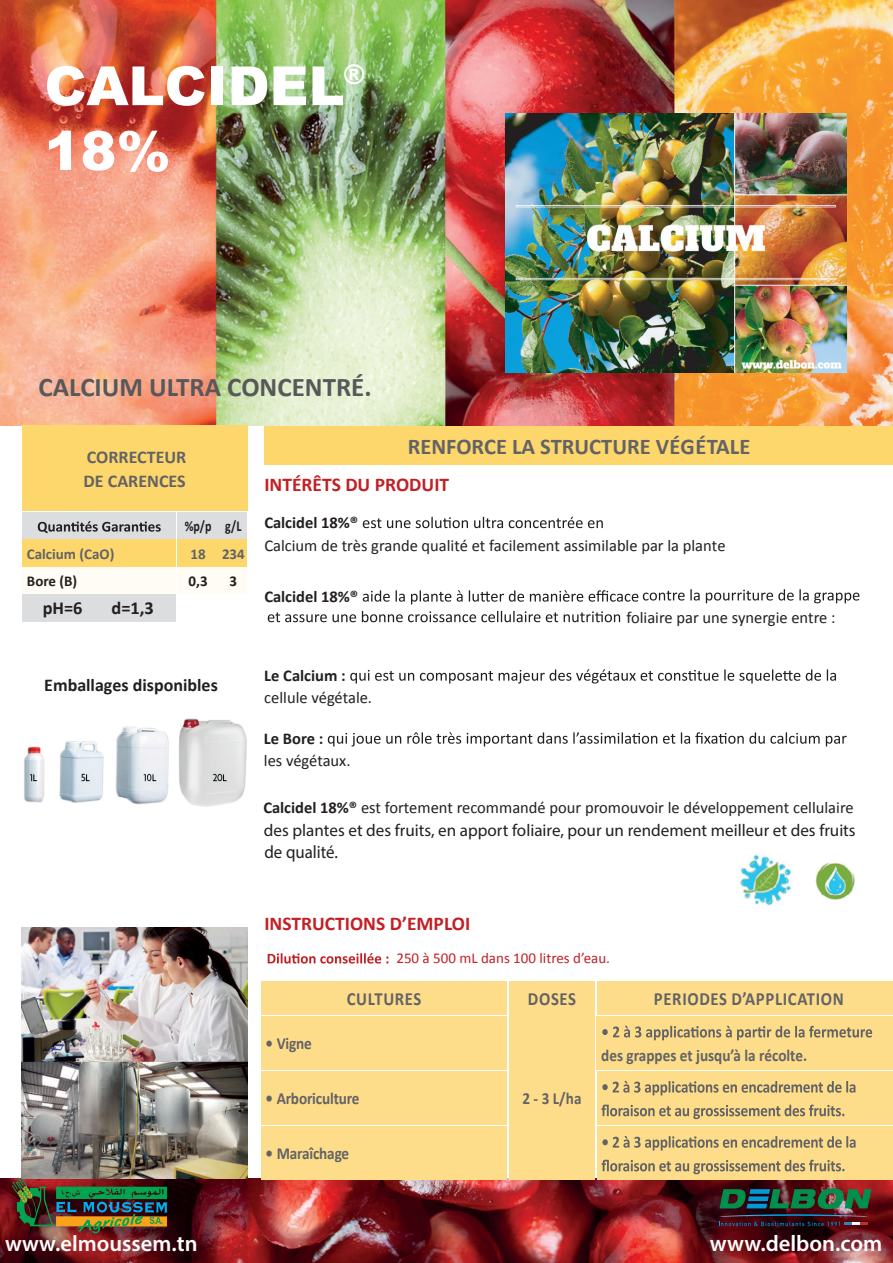
<style>
.page{position:relative;width:893px;height:1263px;background:#fff}
.page>*{position:absolute;margin:0;border:0;box-sizing:border-box;transform-origin:0 0}
.t1{font:900 54px/64.8px "Arial";color:#fff}
.t2{font:700 27px "Calibri";color:#57585a}
.t3{font:600 22.65px "Myriad Pro";color:#fff}
.t4{font:700 22.5px "Calibri";color:#636366}
.t5{font:600 22.5px "Myriad Pro";color:#fff}
.t6{font:700 19.5px "Calibri";color:#c22025}
.t7{font:700 18.6px "Calibri";letter-spacing:.04em;color:#636366;scale:.9 1}
.t8{font:700 18.3px "Calibri";color:#231f20}
.t9{font:700 18px "Calibri";color:#231f20}
.t10{font:700 18px/24px "Calibri";color:#636366}
.t11{font:18px "Myriad Pro";color:#231f20;scale:.94 1}
.t12{font:17.1px "Myriad Pro";color:#231f20}
.t13{font:700 16.95px "Calibri";letter-spacing:-.01em;color:#636366;scale:.9 1}
.t14{font:16.5px "Calibri";color:#231f20}
.t15{font:700 16.5px "Calibri";color:#231f20}
.t16{font:15px "Calibri";color:#c22025}
.t17{font:700 15px "Calibri";color:#636366}
.t18{font:700 15px "Calibri";color:#231f20}
.t19{font:700 15px "Calibri";color:#231f20;scale:.8 1}
.s1{font-weight:700}
</style>
<div class="page">
<img style="left:0;top:0;width:893px;height:426px">
<div style="left:22px;top:426px;width:225px;height:85px;background:#fdd76b"></div>
<div style="left:264px;top:426px;width:629px;height:38px;background:#fdd76b"></div>
<svg style="left:363px;top:517px;width:240px;height:11px"></svg>
<svg style="left:268px;top:611px;width:352px;height:11px"></svg>
<svg style="left:363px;top:589px;width:496px;height:15px"></svg>
<svg style="left:350px;top:669px;width:486px;height:14px"></svg>
<svg style="left:328px;top:732px;width:519px;height:14px"></svg>
<img style="left:0;top:1178px;width:893px;height:85px">
<div style="left:23px;top:512px;width:153px;height:27px;background:#dcdddf"></div>
<svg style="left:38px;top:521px;width:123px;height:12px"></svg>
<div style="left:23px;top:567px;width:153px;height:27px;background:#fefcf5"></div>
<div style="left:23px;top:594px;width:153px;height:27px;background:#dcdddf"></div>
<div style="left:23px;top:539px;width:153px;height:28px;background:#fdd76b"></div>
<div style="left:177px;top:512px;width:42px;height:27px;background:#dcdddf"></div>
<div style="left:177px;top:567px;width:42px;height:27px;background:#fefcf5"></div>
<div style="left:177px;top:539px;width:42px;height:28px;background:#fdd76b"></div>
<div style="left:219px;top:512px;width:28px;height:27px;background:#dcdddf"></div>
<div style="left:219px;top:567px;width:28px;height:27px;background:#fefcf5"></div>
<div style="left:219px;top:539px;width:28px;height:28px;background:#fdd76b"></div>
<img style="left:506px;top:113px;width:341px;height:259px">
<img style="left:719px;top:1214px;width:149px;height:2px">
<svg style="left:719px;top:1188px;width:152px;height:21px;background:#245f46"></svg>
<svg style="left:719px;top:1222px;width:149px;height:4px"></svg>
<img style="left:22px;top:928px;width:225px;height:250px">
<img style="left:24px;top:719px;width:223px;height:88px">
<img style="left:815px;top:863px;width:40px;height:37px">
<img style="left:740px;top:854px;width:52px;height:52px">
<div style="left:261px;top:981px;width:246px;height:34px;background:#fedd8a"></div>
<div style="left:509px;top:981px;width:86px;height:34px;background:#fedd8a"></div>
<div style="left:597px;top:981px;width:296px;height:34px;background:#fedd8a"></div>
<div style="left:261px;top:1016px;width:246px;height:54px;background:#fedd8a"></div>
<div style="left:261px;top:1071px;width:246px;height:54px;background:#fedd8a"></div>
<div style="left:261px;top:1126px;width:246px;height:54px;background:#fedd8a"></div>
<div style="left:509px;top:1016px;width:86px;height:164px;background:#fedd8a"></div>
<div style="left:597px;top:1016px;width:296px;height:54px;background:#fedd8a"></div>
<svg style="left:602px;top:1026px;width:270px;height:14px"></svg>
<div style="left:597px;top:1071px;width:296px;height:54px;background:#fedd8a"></div>
<svg style="left:602px;top:1081px;width:253px;height:14px"></svg>
<svg style="left:601px;top:1104px;width:243px;height:15px"></svg>
<div style="left:597px;top:1126px;width:296px;height:54px;background:#fedd8a"></div>
<svg style="left:602px;top:1136px;width:254px;height:14px"></svg>
<svg style="left:602px;top:1160px;width:242px;height:14px"></svg>
<svg style="left:268px;top:953px;width:120px;height:10px"></svg>
<img style="left:12px;top:1177px;width:156px;height:56px">
<h1 class="t1" style="left:44px;top:52px;width:322px">CALCIDEL<sup>®<br></sup>18%</h1>
<h2 class="t2" style="left:39px;top:368px;width:335px">CALCIUM ULTRA CONCENTRÉ.</h2>
<p class="t10" style="left:84px;top:445px;width:104px">CORRECTEUR<br>DE CARENCES</p>
<p class="t17" style="left:27px;top:543px;width:89px">Calcium (CaO)</p>
<p class="t18" style="left:27px;top:570px;width:52px">Bore (B)</p>
<p class="t8" style="left:43px;top:595px;width:41px">pH=6</p>
<p class="t8" style="left:112px;top:595px;width:44px">d=1,3</p>
<p class="t19" style="left:185px;top:516px;width:35px">%p/p</p>
<p class="t19" style="left:225px;top:516px;width:22px">g/L</p>
<p class="t17" style="left:191px;top:543px;width:17px">18</p>
<p class="t17" style="left:222px;top:543px;width:24px">234</p>
<p class="t18" style="left:189px;top:570px;width:21px">0,3</p>
<p class="t18" style="left:230px;top:570px;width:9px">3</p>
<p class="t9" style="left:44px;top:672px;width:175px">Emballages disponibles</p>
<h3 class="t4" style="left:408px;top:430px;width:344px">RENFORCE LA STRUCTURE VÉGÉTALE</h3>
<p class="t6" style="left:264px;top:470px;width:186px">INTÉRÊTS DU PRODUIT</p>
<p class="t15" style="left:264px;top:511px;width:95px">Calcidel 18%®</p>
<p class="t14" style="left:264px;top:534px;width:463px">Calcium de très grande qualité et facilement assimilable par la plante</p>
<p class="t15" style="left:264px;top:584px;width:95px">Calcidel 18%®</p>
<p class="t14" style="left:626px;top:606px;width:211px">foliaire par une synergie entre :</p>
<p class="t15" style="left:264px;top:663px;width:83px">Le Calcium :</p>
<p class="t14" style="left:264px;top:686px;width:109px">cellule végétale.</p>
<p class="t15" style="left:264px;top:726px;width:61px">Le Bore :</p>
<p class="t14" style="left:264px;top:749px;width:88px">les végétaux.</p>
<p class="t14" style="left:263px;top:796px;width:592px"><span class="s1">Calcidel 18%®</span> est fortement recommandé pour promouvoir le développement cellulaire</p>
<p class="t12" style="left:264px;top:820px;width:593px">des plantes et des fruits, en apport foliaire, pour un rendement meilleur et des fruits</p>
<p class="t11" style="left:264px;top:841px;width:80px">de qualité.</p>
<p class="t6" style="left:264px;top:910px;width:207px">INSTRUCTIONS D’EMPLOI</p>
<p class="t16" style="left:396px;top:948px;width:215px">250 à 500 mL dans 100 litres d’eau.</p>
<p class="t13" style="left:266px;top:1031px;width:53px">• Vigne</p>
<p class="t7" style="left:347px;top:985px;width:84px">CULTURES</p>
<p class="t7" style="left:528px;top:985px;width:55px">DOSES</p>
<p class="t7" style="left:654px;top:985px;width:212px">PERIODES D’APPLICATION</p>
<p class="t13" style="left:601px;top:1043px;width:230px">des grappes et jusqu’à la récolte.</p>
<p class="t13" style="left:266px;top:1087px;width:106px">• Arboriculture</p>
<p class="t13" style="left:266px;top:1142px;width:94px">• Maraîchage</p>
<p class="t13" style="left:522px;top:1087px;width:67px">2 - 3 L/ha</p>
<h3 class="t5" style="left:5px;top:1229px;width:194px">www.elmoussem.tn</h3>
<h3 class="t3" style="left:710px;top:1229px;width:174px">www.delbon.com</h3>
</div>
